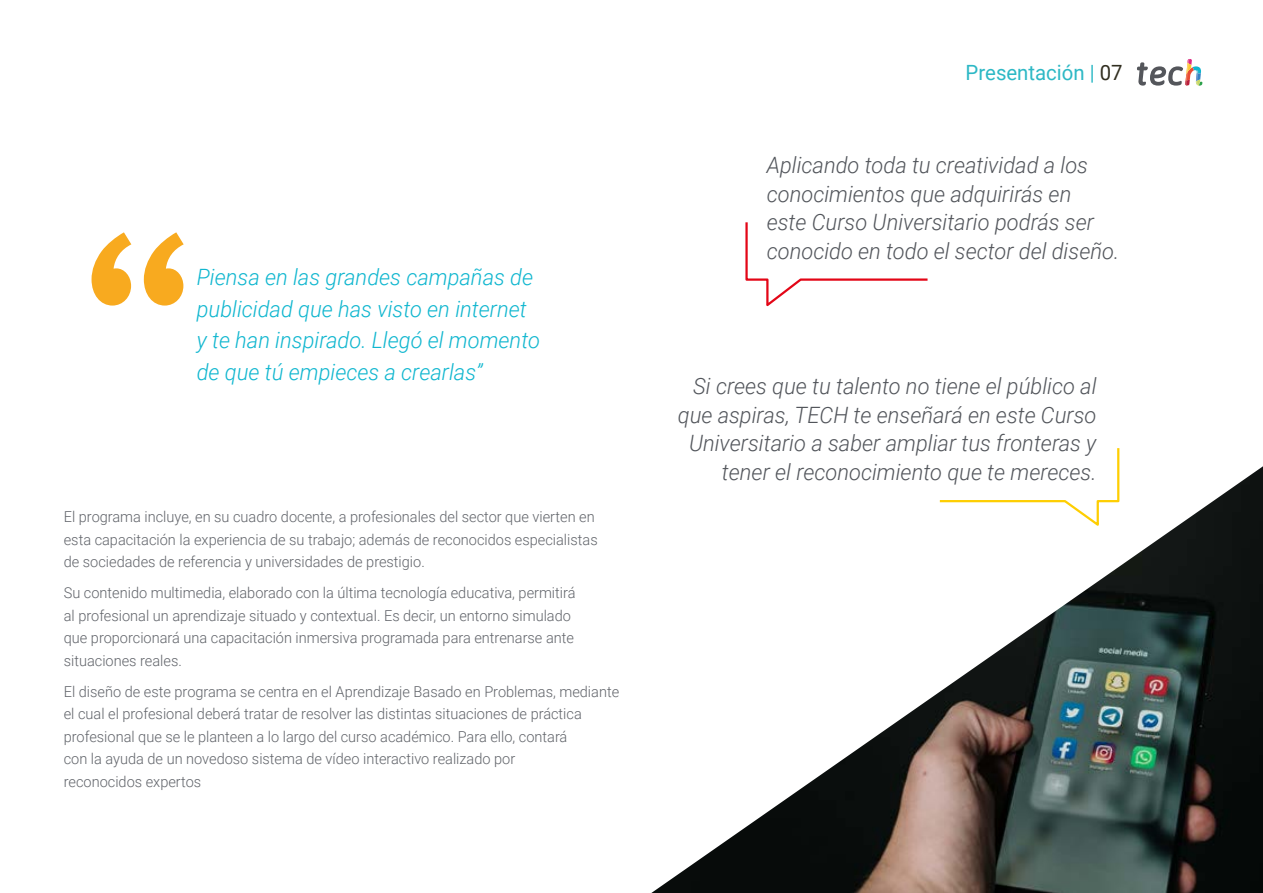
<style>
.page{position:relative;width:1263px;height:893px;background:#fff}
.page>*{position:absolute;margin:0;border:0;box-sizing:border-box;transform-origin:0 0}
.t1{font:italic 300 22.5px/28.5px "Roboto";color:#52555b}
.t2{font:italic 300 22.5px/31.5px "Roboto";color:#0fb6cf}
.t3{font:21px "Roboto";color:#2db8c5}
.t4{font:300 15px/22.5px "Roboto";color:#61646a}
.s1{color:#312e20}
</style>
<div class="page">
<svg style="left:92px;top:232px;width:92px;height:74px"></svg>
<svg style="left:745px;top:222px;width:183px;height:85px"></svg>
<svg style="left:1137px;top:59px;width:65px;height:27px"></svg>
<img style="left:651px;top:466px;width:612px;height:427px">
<h1 class="t2" style="left:197px;top:260px;width:345px">Piensa en las grandes campañas de publicidad que has visto en internet y te han inspirado. Llegó el momento de que tú empieces a crearlas”</h1>
<p class="t4" style="left:64px;top:505px;width:535px">El programa incluye, en su cuadro docente, a profesionales del sector que vierten en esta capacitación la experiencia de su trabajo; además de reconocidos especialistas de sociedades de referencia y universidades de prestigio.</p>
<p class="t4" style="left:64px;top:581px;width:513px">Su contenido multimedia, elaborado con la última tecnología educativa, permitirá al profesional un aprendizaje situado y contextual. Es decir, un entorno simulado que proporcionará una capacitación inmersiva programada para entrenarse ante situaciones reales.</p>
<p class="t4" style="left:64px;top:679px;width:557px">El diseño de este programa se centra en el Aprendizaje Basado en Problemas, mediante el cual el profesional deberá tratar de resolver las distintas situaciones de práctica profesional que se le planteen a lo largo del curso académico. Para ello, contará<br>con la ayuda de un novedoso sistema de vídeo interactivo realizado por<br>reconocidos expertos</p>
<h2 class="t3" style="left:966px;top:57px;width:159px">Presentación | <span class="s1">07</span></h2>
<h1 class="t1" style="left:767px;top:150px;width:354px">Aplicando toda tu creatividad a los conocimientos que adquirirás en<br>este Curso Universitario podrás ser conocido en todo el sector del diseño.</h1>
<h1 class="t1" style="left:678px;top:371px;width:420px;text-align:right">Si crees que tu talento no tiene el público al que aspiras, TECH te enseñará en este Curso Universitario a saber ampliar tus fronteras y tener el reconocimiento que te mereces.</h1>
</div>
